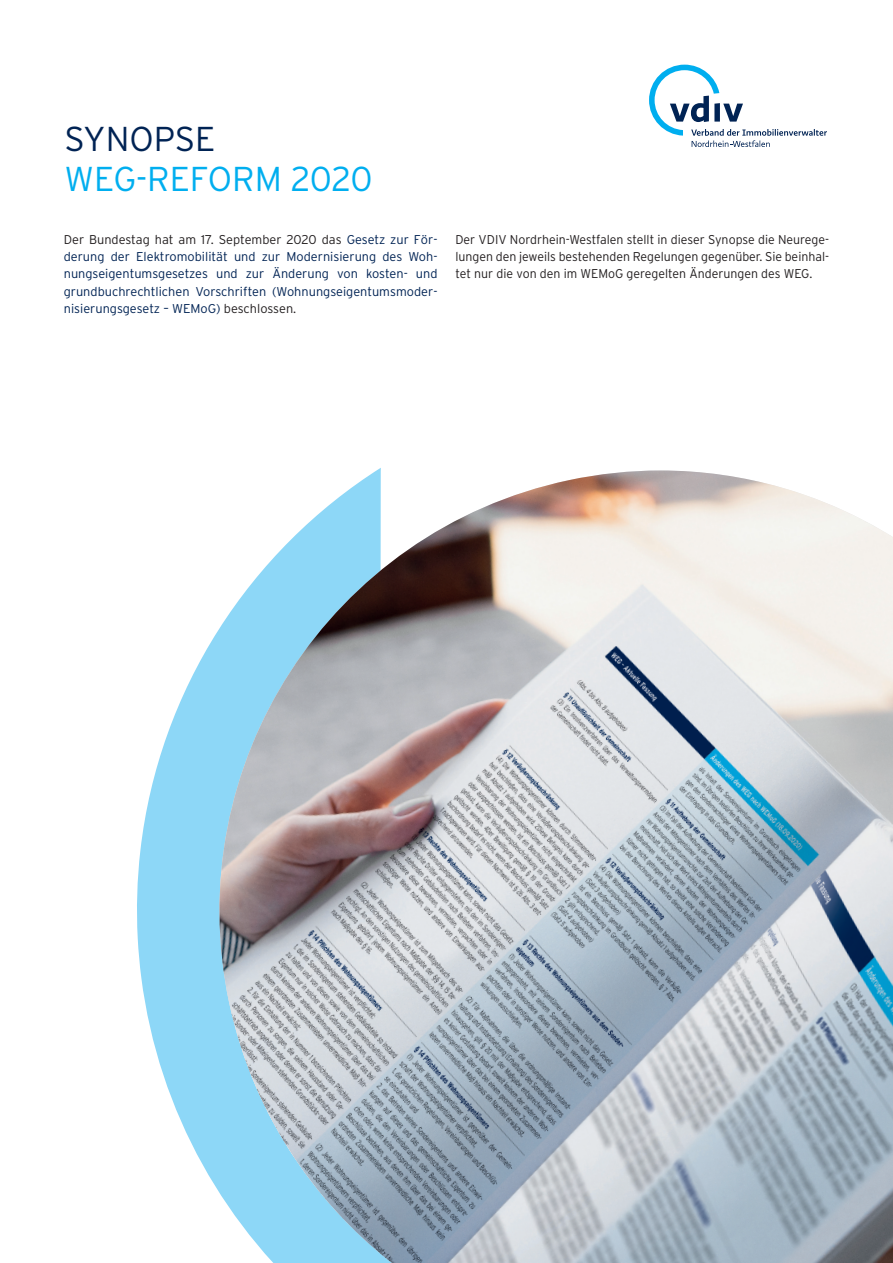
<style>
.page{position:relative;width:893px;height:1263px;background:#fff}
.page>*{position:absolute;margin:0;border:0;box-sizing:border-box;transform-origin:0 0}
.t1{font:300 34.5px "Interstate";letter-spacing:-.01em;color:#00aeef}
.t2{font:300 34.5px "Interstate";color:#002354}
.t3{font:300 12.75px/17.2px "Interstate";color:#002354;text-align:justify}
.t4{font:300 12.75px/17.2px "Interstate";color:#231f20;text-align:justify}
.s1{color:#231f20}
</style>
<div class="page">
<svg style="left:137px;top:705px;width:42px;height:411px;fill:#8dd7f7"></svg>
<img style="left:179px;top:470px;width:714px;height:793px">
<svg style="left:649px;top:65px;width:178px;height:82px"></svg>
<h1 class="t2" style="left:65px;top:119px;width:152px">SYNOPSE</h1>
<h1 class="t1" style="left:65px;top:160px;width:309px">WEG-REFORM 2020</h1>
<p class="t3" style="left:64px;top:231px;width:375px"><span class="s1">Der Bundestag hat am 17. September 2020 das</span> Gesetz zur För&shy;derung der Elektromobilität und zur Modernisierung des Woh&shy;nungseigentumsgesetzes und zur Änderung von kosten- und grundbuchrechtlichen Vorschriften (Wohnungseigentumsmoder&shy;nisierungsgesetz – WEMoG) <span class="s1">beschlossen.</span></p>
<p class="t4" style="left:455px;top:231px;width:375px">Der VDIV Nordrhein-Westfalen stellt in dieser Synopse die Neurege&shy;lungen den jeweils bestehenden Regelungen gegenüber. Sie beinhal&shy;tet nur die von den im WEMoG geregelten Änderungen des WEG.</p>
</div>
